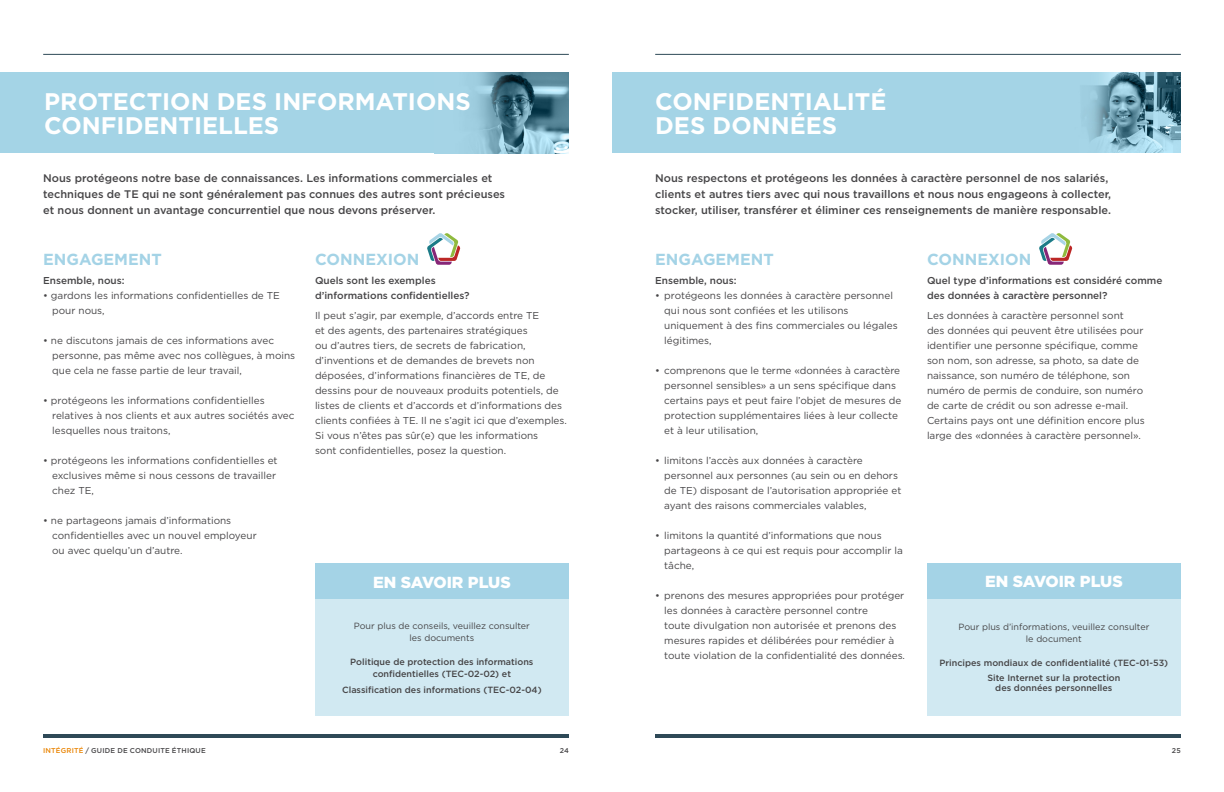
<style>
.page{position:relative;width:1224px;height:792px;background:#fff}
.page>*{position:absolute;margin:0;border:0;box-sizing:border-box;transform-origin:0 0}
.t1{font:700 24px/24px "Gotham";color:#fff}
.t2{font:700 16px "Gotham";color:#a4d3e6}
.t3{font:900 16px "Gotham";color:#fff}
.t4{font:500 11px/16px "Gotham";color:#464547}
.t5{font:10px/15px "Gotham";color:#464547}
.t6{font:500 10px/15px "Gotham";color:#464547}
.t7{font:500 9px/12px "Gotham";color:#464547;text-align:center}
.t8{font:9px/12px "Gotham";color:#464547;text-align:center}
.t9{font:500 7px "Gotham";letter-spacing:.03em;color:#464547}
.s1{color:#e98300}
</style>
<div class="page">
<hr style="left:655px;top:734px;width:526px;height:4px;background:#2e4957">
<hr style="left:655px;top:54px;width:526px;height:1px;background:#2e4957">
<hr style="left:43px;top:734px;width:526px;height:4px;background:#2e4957">
<hr style="left:43px;top:54px;width:526px;height:1px;background:#2e4957">
<div style="left:612px;top:72px;width:569px;height:81px;background:#a4d4e6"></div>
<img style="left:1088px;top:72px;width:93px;height:81px">
<div style="left:0;top:72px;width:569px;height:81px;background:#a4d4e6"></div>
<img style="left:476px;top:72px;width:93px;height:81px">
<div style="left:927px;top:599px;width:254px;height:117px;background:#d1e9f2"></div>
<div style="left:927px;top:564px;width:254px;height:35px;background:#a4d3e6"></div>
<div style="left:315px;top:599px;width:254px;height:117px;background:#d1e9f2"></div>
<div style="left:315px;top:564px;width:254px;height:35px;background:#a4d3e6"></div>
<svg style="left:427px;top:233px;width:33px;height:32px"></svg>
<svg style="left:1039px;top:233px;width:33px;height:32px"></svg>
<h1 class="t1" style="left:44px;top:89px;width:428px">PROTECTION DES INFORMATIONS<br>CONFIDENTIELLES</h1>
<h1 class="t1" style="left:655px;top:89px;width:233px">CONFIDENTIALITÉ<br>DES DONNÉES</h1>
<p class="t4" style="left:43px;top:170px;width:463px">Nous protégeons notre base de connaissances. Les informations commerciales et techniques de TE qui ne sont généralement pas connues des autres sont précieuses et nous donnent un avantage concurrentiel que nous devons préserver.</p>
<h2 class="t2" style="left:315px;top:248px;width:106px">CONNEXION</h2>
<p class="t6" style="left:315px;top:273px;width:156px">Quels sont les exemples d’informations confidentielles?</p>
<p class="t5" style="left:315px;top:307px;width:253px">Il peut s’agir, par exemple, d’accords entre TE<br>et des agents, des partenaires stratégiques<br>ou d’autres tiers, de secrets de fabrication, d’inventions et de demandes de brevets non déposées, d’informations financières de TE, de dessins pour de nouveaux produits potentiels, de listes de clients et d’accords et d’informations des clients confiées à TE. Il ne s’agit ici que d’exemples.<br>Si vous n’êtes pas sûr(e) que les informations<br>sont confidentielles, posez la question.</p>
<p class="t4" style="left:655px;top:170px;width:457px">Nous respectons et protégeons les données à caractère personnel de nos salariés, clients et autres tiers avec qui nous travaillons et nous nous engageons à collecter, stocker, utiliser, transférer et éliminer ces renseignements de manière responsable.</p>
<h2 class="t2" style="left:927px;top:248px;width:106px">CONNEXION</h2>
<p class="t6" style="left:927px;top:273px;width:237px">Quel type d’informations est considéré comme des données à caractère personnel?</p>
<p class="t5" style="left:927px;top:307px;width:219px">Les données à caractère personnel sont<br>des données qui peuvent être utilisées pour identifier une personne spécifique, comme son nom, son adresse, sa photo, sa date de naissance, son numéro de téléphone, son numéro de permis de conduire, son numéro de carte de crédit ou son adresse e-mail.<br>Certains pays ont une définition encore plus large des «données à caractère personnel».</p>
<h2 class="t2" style="left:43px;top:248px;width:120px">ENGAGEMENT</h2>
<p class="t6" style="left:43px;top:273px;width:83px">Ensemble, nous:</p>
<p class="t5" style="left:52px;top:288px;width:229px;text-indent:-9px">• gardons les informations confidentielles de TE pour nous,</p>
<p class="t5" style="left:52px;top:333px;width:245px;text-indent:-9px">• ne discutons jamais de ces informations avec personne, pas même avec nos collègues, à moins que cela ne fasse partie de leur travail,</p>
<p class="t5" style="left:52px;top:393px;width:244px;text-indent:-9px">• protégeons les informations confidentielles relatives à nos clients et aux autres sociétés avec lesquelles nous traitons,</p>
<p class="t5" style="left:52px;top:453px;width:227px;text-indent:-9px">• protégeons les informations confidentielles et exclusives même si nous cessons de travailler chez TE,</p>
<p class="t5" style="left:52px;top:513px;width:206px;text-indent:-9px">• ne partageons jamais d’informations confidentielles avec un nouvel employeur ou avec quelqu’un d’autre.</p>
<h2 class="t2" style="left:655px;top:248px;width:120px">ENGAGEMENT</h2>
<p class="t6" style="left:655px;top:273px;width:83px">Ensemble, nous:</p>
<p class="t5" style="left:664px;top:288px;width:235px;text-indent:-9px">• protégeons les données à caractère personnel qui nous sont confiées et les utilisons uniquement à des fins commerciales ou légales légitimes,</p>
<p class="t5" style="left:664px;top:363px;width:239px;text-indent:-9px">• comprenons que le terme «données à caractère personnel sensibles» a un sens spécifique dans certains pays et peut faire l’objet de mesures de protection supplémentaires liées à leur collecte et à leur utilisation,</p>
<p class="t5" style="left:664px;top:453px;width:239px;text-indent:-9px">• limitons l’accès aux données à caractère personnel aux personnes (au sein ou en dehors de TE) disposant de l’autorisation appropriée et ayant des raisons commerciales valables,</p>
<p class="t5" style="left:664px;top:528px;width:240px;text-indent:-9px">• limitons la quantité d’informations que nous partageons à ce qui est requis pour accomplir la tâche,</p>
<p class="t5" style="left:664px;top:588px;width:242px;text-indent:-9px">• prenons des mesures appropriées pour protéger les données à caractère personnel contre<br>toute divulgation non autorisée et prenons des mesures rapides et délibérées pour remédier à toute violation de la confidentialité des données.</p>
<h2 class="t3" style="left:373px;top:571px;width:139px">EN SAVOIR PLUS</h2>
<h2 class="t3" style="left:985px;top:571px;width:139px">EN SAVOIR PLUS</h2>
<p class="t8" style="left:354px;top:619px;width:178px">Pour plus de conseils, veuillez consulter les documents</p>
<p class="t7" style="left:350px;top:655px;width:185px">Politique de protection des informations confidentielles (TEC-02-02) et</p>
<p class="t7" style="left:342px;top:683px;width:201px">Classification des informations (TEC-02-04)</p>
<p class="t8" style="left:958px;top:621px;width:193px">Pour plus d’informations, veuillez consulter le document</p>
<p class="t7" style="left:940px;top:656px;width:230px;line-height:14.5px">Principes mondiaux de confidentialité (TEC-01-53)<br>Site Internet sur la protection</p>
<p class="t7" style="left:995px;top:682px;width:119px">des données personnelles</p>
<p class="t9" style="left:43px;top:746px;width:164px"><span class="s1">INTÉGRITÉ</span> / GUIDE DE CONDUITE ÉTHIQUE</p>
<p class="t9" style="left:560px;top:746px;width:11px">24</p>
<p class="t9" style="left:1172px;top:746px;width:10px">25</p>
</div>
